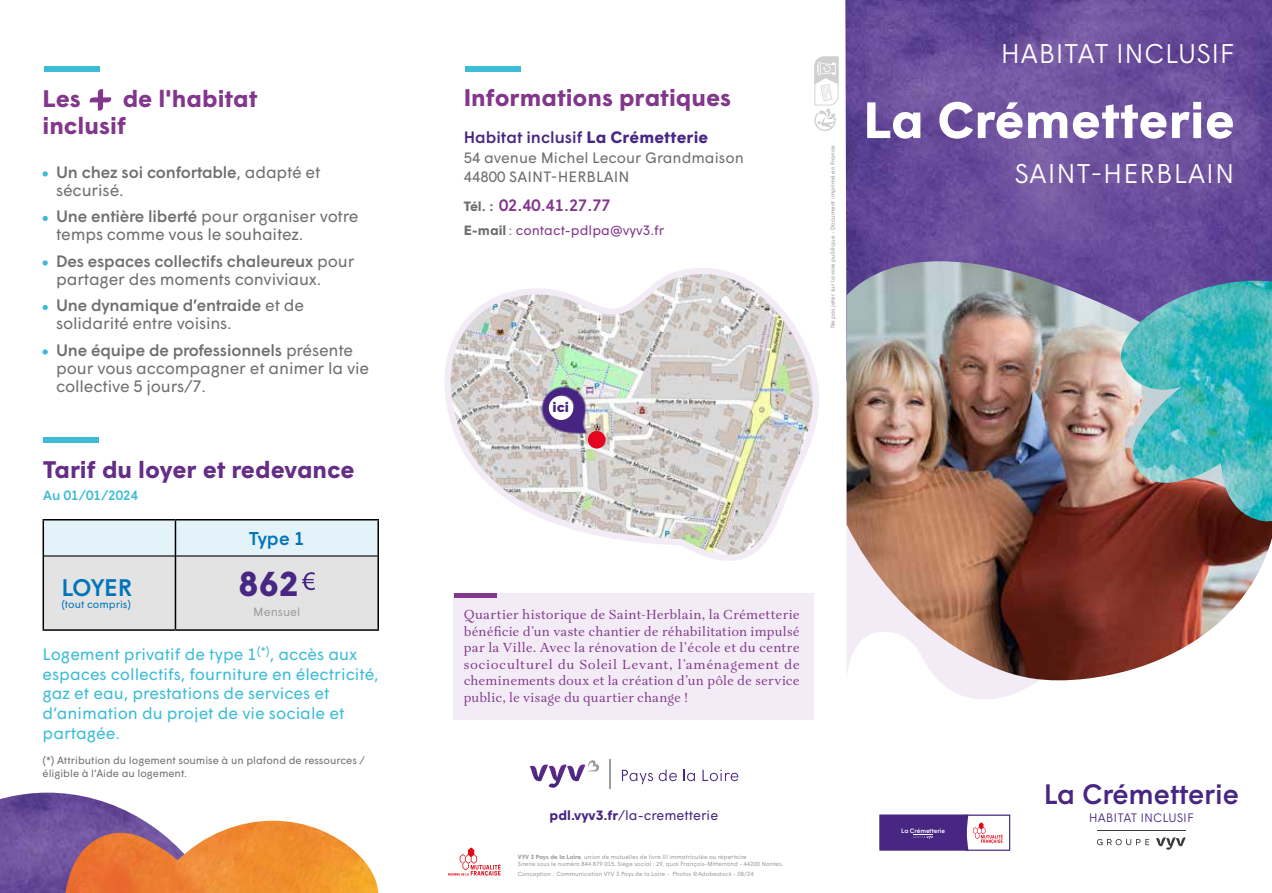
<style>
.page{position:relative;width:1272px;height:893px;background:#fff}
.page>*{position:absolute;margin:0;border:0;box-sizing:border-box;transform-origin:0 0}
.t1{font:700 51px "Wigrum";letter-spacing:.005em;color:#fff}
.t2{font:700 34.5px "Wigrum";color:#482683}
.t3{font:500 28.05px "Wigrum";color:#482683}
.t4{font:300 27px "Wigrum";letter-spacing:.005em;color:#fff}
.t5{font:700 24px/27px "Wigrum";color:#82368c}
.t6{font:700 24px "Wigrum";color:#652d87}
.t7{font:500 24px "Wigrum";letter-spacing:-.01em;color:#0074bb}
.t8{font:500 18.45px "Wigrum";color:#0074bb}
.t9{font:16.5px/18px "Wigrum";letter-spacing:-.01em;color:#706f6f}
.t10{font:16.5px/19.8px "Wigrum";color:#3cbcd7}
.t11{font:500 16.5px/18px "Wigrum";letter-spacing:-.01em;color:#706f6f}
.t12{font:500 16.5px "Wigrum";color:#482683}
.t13{font:500 16.5px "Wigrum";color:#82368c}
.t14{font:15px/19.8px "Wigrum";color:#706f6f}
.t15{font:900 14.1px "Wigrum";color:#482683}
.t16{font:13.5px/16.5px "Aria Text G1";letter-spacing:.005em;color:#82368c;text-align:justify}
.t17{font:13.5px "Wigrum";color:#82368c}
.t18{font:13.5px "Wigrum";color:#482683}
.t19{font:500 13.5px "Wigrum";color:#3cbcd7}
.t20{font:300 12.3px "Wigrum";color:#482683}
.t21{font:11.85px "Wigrum";color:#9d9d9c}
.t22{font:10.5px/12.6px "Wigrum";color:#706f6f}
.t23{font:10.5px "Wigrum";color:#0074bb}
.t24{font:500 6.3px "Wigrum";letter-spacing:-.01em;color:#fff}
.t25{font:6px/7.2px "Wigrum";color:#9d9d9c}
.s1{font-weight:400}
.s2{font-weight:500}
.s3{font-weight:700}
.s4{font-weight:700;font-size:13.5px;color:#706f6f}
.s5{font-weight:700;color:#706f6f}
.s6{color:#706f6f}
</style>
<div class="page">
<svg style="left:940px;top:681px;width:98px;height:18px;fill:#f3ecf6"></svg>
<img style="left:845px;top:0;width:426px;height:261px">
<img style="left:846px;top:261px;width:425px;height:420px">
<img style="left:1115px;top:281px;width:156px;height:240px">
<div style="left:465px;top:66px;width:55px;height:5px;background:#3cbcd7"></div>
<svg style="left:814px;top:56px;width:25px;height:75px"></svg>
<svg style="left:1097px;top:830px;width:89px;height:20px"></svg>
<svg style="left:879px;top:815px;width:131px;height:35px"></svg>
<svg style="left:448px;top:847px;width:52px;height:29px"></svg>
<svg style="left:529px;top:759px;width:210px;height:30px"></svg>
<img style="left:0;top:793px;width:281px;height:100px">
<img style="left:65px;top:821px;width:313px;height:72px">
<div style="left:453px;top:593px;width:361px;height:127px;background:#f3ecf6"></div>
<hr style="left:454px;top:593px;width:42px;height:4px;background:#82368c">
<svg style="left:444px;top:269px;width:372px;height:292px"></svg>
<img style="left:513px;top:361px;width:106px;height:106px">
<div style="left:549px;top:396px;width:24px;height:24px;background:#fff;border-radius:50%"></div>
<div style="left:588px;top:431px;width:17px;height:18px;background:#e40521;border-radius:50%"></div>
<svg style="left:43px;top:171px;width:5px;height:6px"></svg>
<svg style="left:43px;top:216px;width:5px;height:5px"></svg>
<svg style="left:43px;top:260px;width:5px;height:6px"></svg>
<svg style="left:43px;top:305px;width:5px;height:5px"></svg>
<svg style="left:43px;top:349px;width:5px;height:6px"></svg>
<div style="left:44px;top:66px;width:56px;height:5px;background:#3cbcd7"></div>
<svg style="left:90px;top:89px;width:21px;height:22px"></svg>
<div style="left:43px;top:437px;width:55px;height:6px;background:#3cbcd7"></div>
<hr style="left:175px;top:519px;width:204px;height:1px;background:#000">
<hr style="left:377px;top:520px;width:2px;height:36px;background:#000">
<hr style="left:377px;top:556px;width:2px;height:73px;background:#000">
<hr style="left:175px;top:629px;width:204px;height:2px;background:#000">
<hr style="left:43px;top:519px;width:132px;height:1px;background:#000">
<hr style="left:43px;top:629px;width:132px;height:2px;background:#000">
<svg style="left:43px;top:520px;width:335px;height:110px;background:#dbe0e2"></svg>
<h3 class="t5" style="left:43px;top:84px;width:217px;text-indent:80px">de l'habitat inclusif</h3>
<h3 class="t11" style="left:56px;top:162px;width:266px">Un chez soi confortable<span class="s1">, adapté et sécurisé.</span></h3>
<h3 class="t9" style="left:56px;top:206px;width:304px"><span class="s2">Une entière liberté</span> pour organiser votre temps comme vous le souhaitez.</h3>
<h3 class="t9" style="left:56px;top:251px;width:300px"><span class="s2">Des espaces collectifs chaleureux</span> pour partager des moments conviviaux.</h3>
<h3 class="t9" style="left:56px;top:295px;width:249px"><span class="s2">Une dynamique d’entraide</span> et de solidarité entre voisins.</h3>
<h3 class="t9" style="left:56px;top:340px;width:314px"><span class="s2">Une équipe de professionnels</span> présente pour vous accompagner et animer la vie collective 5 jours/7.</h3>
<h3 class="t5" style="left:43px;top:84px;width:40px">Les</h3>
<h3 class="t6" style="left:43px;top:451px;width:313px">Tarif du loyer et redevance</h3>
<h3 class="t19" style="left:43px;top:485px;width:97px">Au 01/01/2024</h3>
<h3 class="t8" style="left:249px;top:524px;width:57px">Type 1</h3>
<h3 class="t7" style="left:61px;top:569px;width:72px">LOYER</h3>
<h3 class="t23" style="left:61px;top:597px;width:71px">(tout compris)</h3>
<h2 class="t2" style="left:239px;top:558px;width:62px">862</h2>
<h3 class="t21" style="left:253px;top:603px;width:49px">Mensuel</h3>
<h3 class="t10" style="left:43px;top:643px;width:337px">Logement privatif de type 1<sup>(*)</sup>, accès aux espaces collectifs, fourniture en électricité, gaz et eau, prestations de services et d’animation du projet de vie sociale et partagée.</h3>
<h3 class="t22" style="left:43px;top:754px;width:324px">(*) Attribution du logement soumise à un plafond de ressources / éligible à l’Aide au logement.</h3>
<h3 class="t5" style="left:463px;top:82px;width:269px">Informations pratiques</h3>
<h3 class="t12" style="left:463px;top:125px;width:246px">Habitat inclusif <span class="s3">La Crémetterie</span></h3>
<h3 class="t14" style="left:463px;top:146px;width:281px">54 avenue Michel Lecour Grandmaison<br>44800 SAINT-HERBLAIN</h3>
<h3 class="t13" style="left:463px;top:192px;width:148px"><span class="s4">Tél. :</span> 02.40.41.27.77</h3>
<h3 class="t17" style="left:463px;top:220px;width:202px"><span class="s5">E-mail</span> <span class="s6">:</span> contact-pdlpa@vyv3.fr</h3>
<h3 class="t15" style="left:552px;top:396px;width:18px">ici</h3>
<p class="t25" style="left:828px;top:328px;width:184px;rotate:-90deg">Ne pas jeter sur la voie publique - Document imprimé en France</p>
<h3 class="t4" style="left:1000px;top:33px;width:236px">HABITAT INCLUSIF</h3>
<h1 class="t1" style="left:863px;top:81px;width:373px">La Crémetterie</h1>
<h3 class="t4" style="left:1014px;top:153px;width:222px">SAINT-HERBLAIN</h3>
<p class="t16" style="left:463px;top:607px;width:337px">Quartier historique de Saint-Herblain, la Crémetterie bénéficie d’un vaste chantier de réhabilitation impulsé par la Ville. Avec la rénovation de l’école et du centre socioculturel du Soleil Levant, l’aménagement de cheminements doux et la création d’un pôle de service public, le visage du quartier change !</p>
<h3 class="t18" style="left:549px;top:805px;width:170px"><span class="s3">pdl.vyv3.fr</span>/la-cremetterie</h3>
<p class="t25" style="left:518px;top:853px;width:267px"><span class="s3">VYV 3 Pays de la Loire</span>, union de mutuelles de livre III immatriculée au répertoire<br>Sirene sous le numéro 844 879 015. Siège social : 29, quai François-Mitterrand - 44200 Nantes.</p>
<p class="t25" style="left:518px;top:870px;width:237px">Conception : Communication VYV 3 Pays de la Loire - Photos ©Adobestock - 08/24</p>
<p class="t24" style="left:901px;top:826px;width:45px">La Crémetterie</p>
<h3 class="t3" style="left:1043px;top:773px;width:196px">La Crémetterie</h3>
<h3 class="t20" style="left:1088px;top:808px;width:107px">HABITAT INCLUSIF</h3>
</div>
